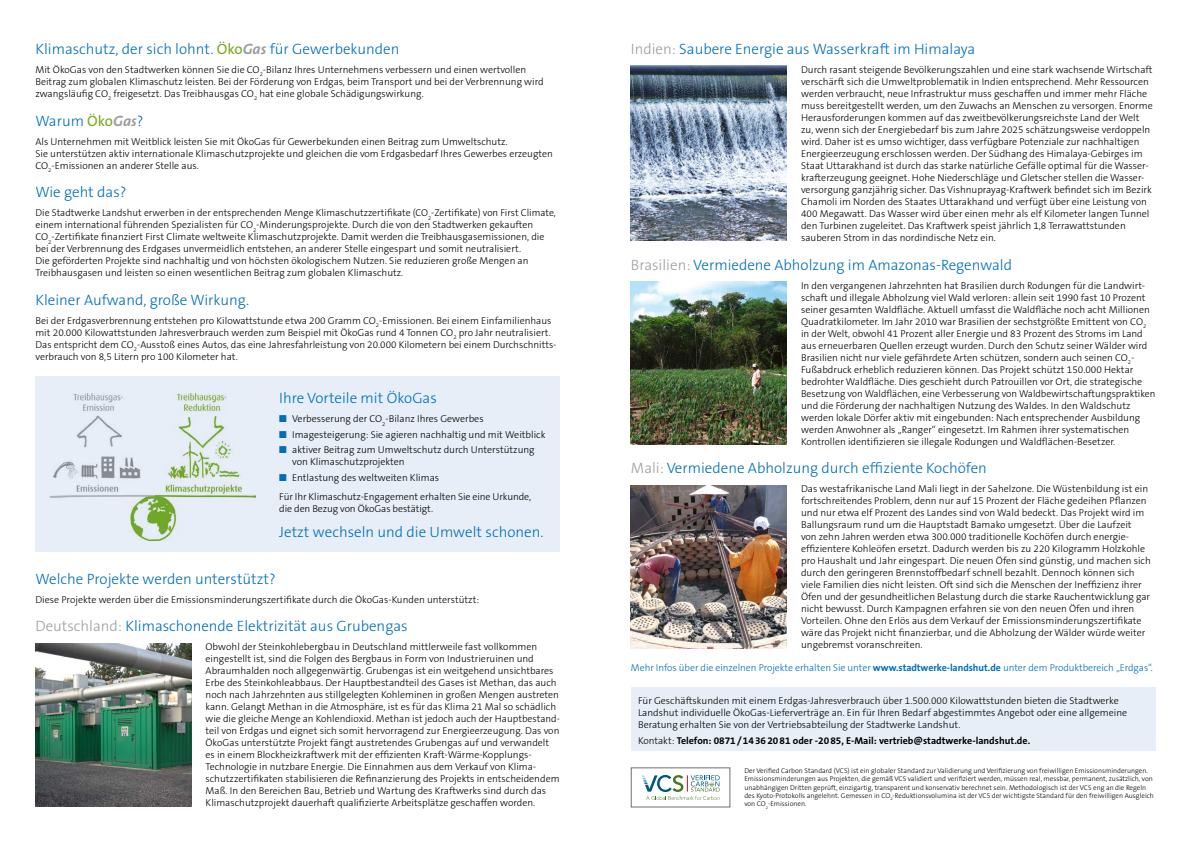
<style>
.page{position:relative;width:1191px;height:842px;background:#fff}
.page>*{position:absolute;margin:0;border:0;box-sizing:border-box;transform-origin:0 0}
.t1{font:300 15px "The Sans B3";color:#006fb9}
.t2{font:300 10px/12px "The Sans B3";color:#000}
.t3{font:300 10px "The Sans B3";letter-spacing:-.005em;color:#006fb9}
.t4{font:700 10px "The Sans B7";color:#000}
.t5{font:300 7px/8.4px "The Sans B3";color:#000}
.s1{font-family:"The Sans B5 Plain";font-weight:400;color:#76ab1f}
.s2{font-family:"The Sans B7";font-weight:700;font-style:italic;color:#9d9e9e}
.s3{color:#006fb9}
.s4{color:#9d9e9e}
.s5{font-family:"The Sans B7";font-weight:700}
.s6{font-family:"The Sans B3";font-weight:300}
</style>
<div class="page">
<div style="left:631px;top:687px;width:524px;height:64px;background:#e7eef8"></div>
<img style="left:631px;top:485px;width:156px;height:163px">
<img style="left:631px;top:281px;width:156px;height:163px">
<div style="left:35px;top:376px;width:525px;height:175px;background:#e7eef8"></div>
<img style="left:50px;top:393px;width:205px;height:147px">
<img style="left:35px;top:643px;width:156px;height:163px">
<img style="left:631px;top:66px;width:156px;height:175px">
<div style="left:631px;top:767px;width:99px;height:40px;border:1px solid #706f6f"></div>
<svg style="left:641px;top:775px;width:78px;height:25px"></svg>
<h1 class="t1" style="left:35px;top:39px;width:365px">Klimaschutz, der sich lohnt. <span class="s1">Öko</span><span class="s2">Gas</span> für Gewerbekunden</h1>
<p class="t2" style="left:35px;top:64px;width:510px">Mit ÖkoGas von den Stadtwerken können Sie die CO<sub>2</sub>-Bilanz Ihres Unternehmens verbessern und einen wertvollen<br>Beitrag zum globalen Klimaschutz leisten. Bei der Förderung von Erdgas, beim Transport und bei der Verbrennung wird zwangsläufig CO<sub>2</sub> freigesetzt. Das Treibhausgas CO<sub>2</sub> hat eine globale Schädigungswirkung.</p>
<h1 class="t1" style="left:35px;top:111px;width:110px">Warum <span class="s1">Öko</span><span class="s2">Gas</span>?</h1>
<p class="t2" style="left:35px;top:135px;width:519px">Als Unternehmen mit Weitblick leisten Sie mit ÖkoGas für Gewerbekunden einen Beitrag zum Umweltschutz.<br>Sie unterstützen aktiv internationale Klimaschutzprojekte und gleichen die vom Erdgasbedarf Ihres Gewerbes erzeugten<br>CO<sub>2</sub>-Emissionen an anderer Stelle aus.</p>
<h1 class="t1" style="left:35px;top:183px;width:92px">Wie geht das?</h1>
<p class="t2" style="left:35px;top:207px;width:522px">Die Stadtwerke Landshut erwerben in der entsprechenden Menge Klimaschutzzertifikate (CO<sub>2</sub>-Zertifikate) von First Climate, einem international führenden Spezialisten für CO<sub>2</sub>-Minderungsprojekte. Durch die von den Stadtwerken gekauften CO<sub>2</sub>-Zertifikate finanziert First Climate weltweite Klimaschutzprojekte. Damit werden die Treibhausgasemissionen, die bei der Verbrennung des Erdgases unvermeidlich entstehen, an anderer Stelle eingespart und somit neutralisiert.<br>Die geförderten Projekte sind nachhaltig und von höchsten ökologischem Nutzen. Sie reduzieren große Mengen an Treibhausgasen und leisten so einen wesentlichen Beitrag zum globalen Klimaschutz.</p>
<h1 class="t1" style="left:35px;top:290px;width:215px">Kleiner Aufwand, große Wirkung.</h1>
<p class="t2" style="left:35px;top:315px;width:522px">Bei der Erdgasverbrennung entstehen pro Kilowattstunde etwa 200 Gramm CO<sub>2</sub>-Emissionen. Bei einem Einfamilienhaus mit 20.000 Kilowattstunden Jahresverbrauch werden zum Beispiel mit ÖkoGas rund 4 Tonnen CO<sub>2</sub> pro Jahr neutralisiert.<br>Das entspricht dem CO<sub>2</sub>-Ausstoß eines Autos, das eine Jahresfahrleistung von 20.000 Kilometern bei einem Durchschnitts&shy;verbrauch von 8,5 Litern pro 100 Kilometer hat.</p>
<h1 class="t1" style="left:279px;top:389px;width:159px">Ihre Vorteile mit ÖkoGas</h1>
<p class="t2" style="left:279px;top:413px;width:206px"><span class="s3">■</span> Verbesserung der CO<sub>2</sub>-Bilanz Ihres Gewerbes</p>
<p class="t2" style="left:279px;top:429px;width:268px"><span class="s3">■</span> Imagesteigerung: Sie agieren nachhaltig und mit Weitblick</p>
<p class="t2" style="left:292px;top:444px;width:244px;text-indent:-13px"><span class="s3">■</span> aktiver Beitrag zum Umweltschutz durch Unterstützung von Klimaschutzprojekten</p>
<p class="t2" style="left:279px;top:468px;width:253px;line-height:19.1px"><span class="s3">■</span> Entlastung des weltweiten Klimas<br>Für Ihr Klimaschutz-Engagement erhalten Sie eine Urkunde,</p>
<p class="t2" style="left:279px;top:503px;width:155px">die den Bezug von ÖkoGas bestätigt.</p>
<h1 class="t1" style="left:279px;top:522px;width:266px">Jetzt wechseln und die Umwelt schonen.</h1>
<h1 class="t1" style="left:35px;top:569px;width:242px">Welche Projekte werden unterstützt?</h1>
<p class="t2" style="left:35px;top:593px;width:445px">Diese Projekte werden über die Emissionsminderungszertifikate durch die ÖkoGas-Kunden unterstützt:</p>
<h1 class="t1" style="left:35px;top:616px;width:374px"><span class="s4">Deutschland:</span> Klimaschonende Elektrizität aus Grubengas</h1>
<p class="t2" style="left:206px;top:641px;width:356px">Obwohl der Steinkohlebergbau in Deutschland mittlerweile fast vollkommen eingestellt ist, sind die Folgen des Bergbaus in Form von Industrieruinen und Abraumhalden noch allgegenwärtig. Grubengas ist ein weitgehend unsichtbares Erbe des Steinkohleabbaus. Der Hauptbestandteil des Gases ist Methan, das auch noch nach Jahrzehnten aus stillgelegten Kohleminen in großen Mengen austreten kann. Gelangt Methan in die Atmosphäre, ist es für das Klima 21 Mal so schädlich wie die gleiche Menge an Kohlendioxid. Methan ist jedoch auch der Hauptbestand&shy;teil von Erdgas und eignet sich somit hervorragend zur Energieerzeugung. Das von ÖkoGas unterstützte Projekt fängt austretendes Grubengas auf und verwandelt es in einem Blockheizkraftwerk mit der effizienten Kraft-Wärme-Kopplungs-Technologie in nutzbare Energie. Die Einnahmen aus dem Verkauf von Klima&shy;schutzzertifikaten stabilisieren die Refinanzierung des Projekts in entscheidendem Maß. In den Bereichen Bau, Betrieb und Wartung des Kraftwerks sind durch das Klimaschutzprojekt dauerhaft qualifizierte Arbeitsplätze geschaffen worden.</p>
<h1 class="t1" style="left:631px;top:39px;width:346px"><span class="s4">Indien:</span> Saubere Energie aus Wasserkraft im Himalaya</h1>
<p class="t2" style="left:801px;top:64px;width:353px">Durch rasant steigende Bevölkerungszahlen und eine stark wachsende Wirtschaft verschärft sich die Umweltproblematik in Indien entsprechend. Mehr Ressourcen werden verbraucht, neue Infrastruktur muss geschaffen und immer mehr Fläche muss bereitgestellt werden, um den Zuwachs an Menschen zu versorgen. Enorme Herausforderungen kommen auf das zweitbevölkerungsreichste Land der Welt zu, wenn sich der Energiebedarf bis zum Jahre 2025 schätzungsweise verdoppeln wird. Daher ist es umso wichtiger, dass verfügbare Potenziale zur nachhaltigen Energieerzeugung erschlossen werden. Der Südhang des Himalaya-Gebirges im Staat Uttarakhand ist durch das starke natürliche Gefälle optimal für die Wasser&shy;krafterzeugung geeignet. Hohe Niederschläge und Gletscher stellen die Wasser&shy;versorgung ganzjährig sicher. Das Vishnuprayag-Kraftwerk befindet sich im Bezirk Chamoli im Norden des Staates Uttarakhand und verfügt über eine Leistung von 400 Megawatt. Das Wasser wird über einen mehr als elf Kilometer langen Tunnel den Turbinen zugeleitet. Das Kraftwerk speist jährlich 1,8 Terrawattstunden sauberen Strom in das nordindische Netz ein.</p>
<h1 class="t1" style="left:631px;top:255px;width:383px"><span class="s4">Brasilien:</span> Vermiedene Abholzung im Amazonas-Regenwald</h1>
<p class="t2" style="left:801px;top:279px;width:356px">In den vergangenen Jahrzehnten hat Brasilien durch Rodungen für die Landwirt&shy;schaft und illegale Abholzung viel Wald verloren: allein seit 1990 fast 10 Prozent seiner gesamten Waldfläche. Aktuell umfasst die Waldfläche noch acht Millionen Quadratkilometer. Im Jahr 2010 war Brasilien der sechstgrößte Emittent von CO<sub>2 </sub>in der Welt, obwohl 41 Prozent aller Energie und 83 Prozent des Stroms im Land aus erneuerbaren Quellen erzeugt wurden. Durch den Schutz seiner Wälder wird Brasilien nicht nur viele gefährdete Arten schützen, sondern auch seinen CO<sub>2</sub>- Fußabdruck erheblich reduzieren können. Das Projekt schützt 150.000 Hektar bedrohter Waldfläche. Dies geschieht durch Patrouillen vor Ort, die strategische Besetzung von Waldflächen, eine Verbesserung von Waldbewirtschaftungspraktiken und die Förderung der nachhaltigen Nutzung des Waldes. In den Waldschutz werden lokale Dörfer aktiv mit eingebunden: Nach entsprechender Ausbildung werden Anwohner als „Ranger“ eingesetzt. Im Rahmen ihrer systematischen Kontrollen identifizieren sie illegale Rodungen und Waldflächen-Besetzer.</p>
<h1 class="t1" style="left:631px;top:459px;width:357px"><span class="s4">Mali:</span> Vermiedene Abholzung durch effiziente Kochöfen</h1>
<p class="t2" style="left:801px;top:483px;width:351px">Das westafrikanische Land Mali liegt in der Sahelzone. Die Wüstenbildung ist ein fortschreitendes Problem, denn nur auf 15 Prozent der Fläche gedeihen Pflanzen und nur etwa elf Prozent des Landes sind von Wald bedeckt. Das Projekt wird im Ballungsraum rund um die Hauptstadt Bamako umgesetzt. Über die Laufzeit<br>von zehn Jahren werden etwa 300.000 traditionelle Kochöfen durch energie&shy;effizientere Kohleöfen ersetzt. Dadurch werden bis zu 220 Kilogramm Holzkohle pro Haushalt und Jahr eingespart. Die neuen Öfen sind günstig, und machen sich durch den geringeren Brennstoffbedarf schnell bezahlt. Dennoch können sich viele Familien dies nicht leisten. Oft sind sich die Menschen der Ineffizienz ihrer Öfen und der gesundheitlichen Belastung durch die starke Rauchentwicklung gar nicht bewusst. Durch Kampagnen erfahren sie von den neuen Öfen und ihren Vorteilen. Ohne den Erlös aus dem Verkauf der Emissionsminderungszertifikate wäre das Projekt nicht finanzierbar, und die Abholzung der Wälder würde weiter ungebremst voranschreiten.</p>
<p class="t3" style="left:631px;top:661px;width:523px">Mehr Infos über die einzelnen Projekte erhalten Sie unter <span class="s5">www.stadtwerke-landshut.de</span> unter dem Produktbereich „Erdgas“.</p>
<p class="t2" style="left:638px;top:695px;width:490px">Für Geschäftskunden mit einem Erdgas-Jahresverbrauch über 1.500.000 Kilowattstunden bieten die Stadtwerke<br>Landshut individuelle ÖkoGas-Lieferverträge an. Ein für Ihren Bedarf abgestimmtes Angebot oder eine allgemeine<br>Beratung erhalten Sie von der Vertriebsabteilung der Stadtwerke Landshut.</p>
<p class="t4" style="left:638px;top:734px;width:394px"><span class="s6">Kontakt:</span> Telefon: 0871/14362081 oder -2085, E-Mail: vertrieb@stadtwerke-landshut.de.</p>
<p class="t5" style="left:744px;top:766px;width:411px">Der Verified Carbon Standard (VCS) ist ein globaler Standard zur Validierung und Verifizierung von freiwilligen Emissionsminderungen.<br>Emissionsminderungen aus Projekten, die gemäß VCS validiert und verifiziert werden, müssen real, messbar, permanent, zusätzlich, von unabhängigen Dritten geprüft, einzigartig, transparent und konservativ berechnet sein. Methodologisch ist der VCS eng an die Regeln des Kyoto-Protokolls angelehnt. Gemessen in CO<sub>2</sub>-Reduktionsvolumina ist der VCS der wichtigste Standard für den freiwilligen Ausgleich von CO<sub>2</sub>-Emissionen.</p>
</div>
